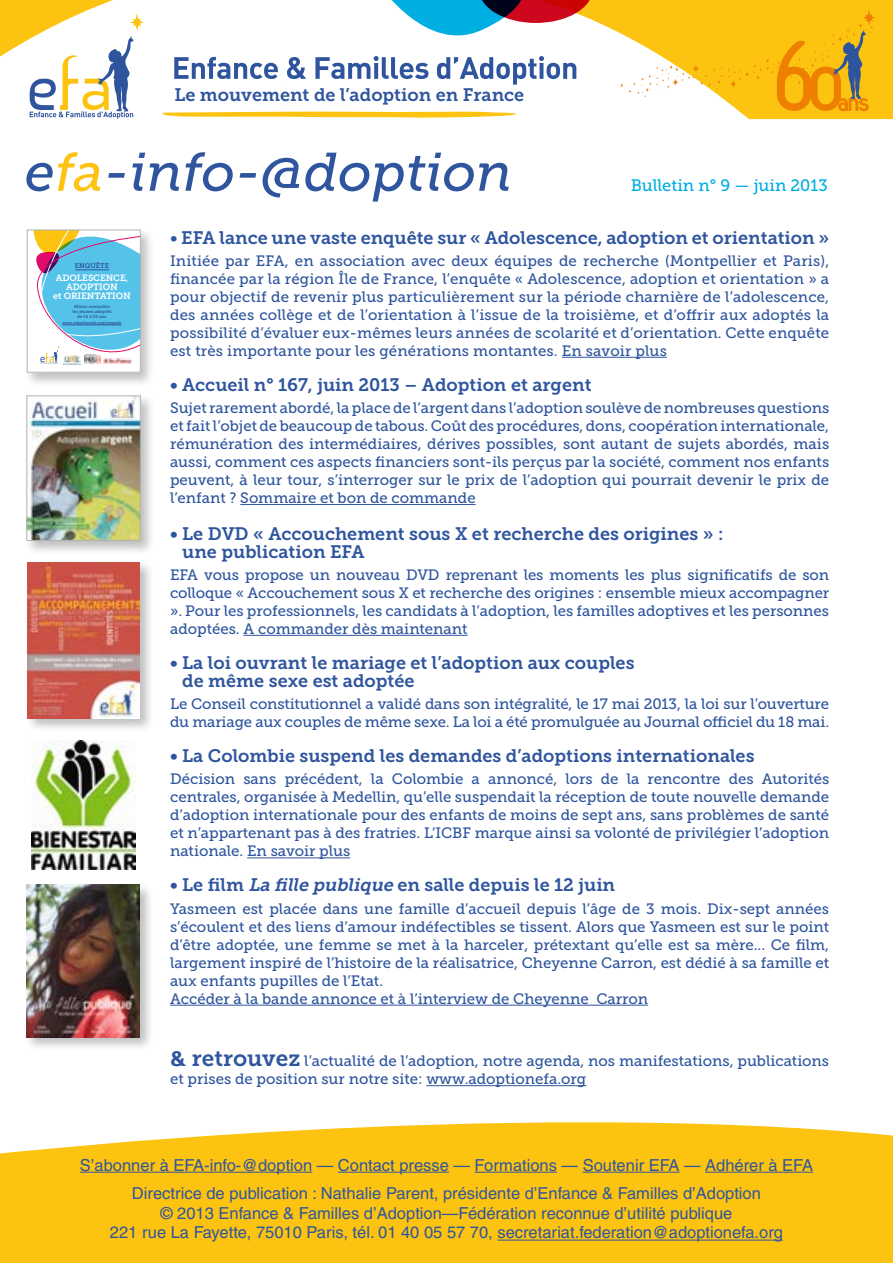
<style>
.page{position:relative;width:893px;height:1263px;background:#fff}
.page>*{position:absolute;margin:0;border:0;box-sizing:border-box;transform-origin:0 0}
.t1{font:italic 54px "Museo Slab 500";letter-spacing:-.005em;color:#2f559e}
.t2{font:18px/18px "Museo Slab 700";color:#2f559e}
.t3{font:16.5px/28.3px "Helvetica";color:#2f559e;text-align:center}
.t4{font:16.5px "Museo Slab 500";color:#00afe1}
.t5{font:15px/18px "Museo Slab 500";color:#2f559e;text-align:justify}
.t6{font:9.15px/9.3px "Museo Slab 700";letter-spacing:-.01em;color:#fff;text-align:center}
.t7{font:6.75px "Museo Slab 700";color:#2f559e}
.t8{font:4.35px/4.8px "Museo Slab 700";color:#2f559e;text-align:center}
.t9{font:3.9px "Museo Slab 700";letter-spacing:-.01em;color:#2f559e}
.s1{color:#fcc310}
.s2{font-family:"Museo Slab 500"}
.s3{font-style:italic}
.s4{font-family:"Meta";font-weight:700;font-size:22.5px}
.s5{font-family:"Museo Slab 700";font-size:22.5px}
</style>
<div class="page">
<hr style="left:562px;top:357px;width:105px;height:1px;background:#2f559e">
<hr style="left:240px;top:504px;width:236px;height:1px;background:#2f559e">
<hr style="left:244px;top:635px;width:224px;height:1px;background:#2f559e">
<hr style="left:247px;top:857px;width:103px;height:1px;background:#2f559e">
<hr style="left:170px;top:1005px;width:478px;height:1px;background:#2f559e">
<hr style="left:426px;top:1085px;width:160px;height:1px;background:#2f559e">
<div style="left:25px;top:228px;width:130px;height:159px;background:#000;opacity:.25"></div>
<svg style="left:30px;top:232px;width:109px;height:139px"></svg>
<div style="left:27px;top:230px;width:114px;height:143px;border:1px solid #b1b3b4"></div>
<div style="left:25px;top:393px;width:130px;height:162px;background:#000;opacity:.25"></div>
<img style="left:28px;top:397px;width:111px;height:142px">
<div style="left:26px;top:395px;width:115px;height:146px;border:1px solid #b1b3b4"></div>
<div style="left:25px;top:560px;width:129px;height:172px;background:#000;opacity:.25"></div>
<img style="left:28px;top:562px;width:111px;height:156px">
<img style="left:32px;top:740px;width:104px;height:130px">
<div style="left:25px;top:882px;width:129px;height:170px;background:#000;opacity:.25"></div>
<img style="left:26px;top:884px;width:114px;height:153px">
<svg style="left:0;top:1122px;width:893px;height:141px;background:#fbc61f"></svg>
<hr style="left:80px;top:1172px;width:232px;height:1px;background:#2f559e">
<hr style="left:338px;top:1172px;width:111px;height:1px;background:#2f559e">
<hr style="left:475px;top:1172px;width:82px;height:1px;background:#2f559e">
<hr style="left:583px;top:1172px;width:96px;height:1px;background:#2f559e">
<hr style="left:705px;top:1172px;width:108px;height:1px;background:#2f559e">
<hr style="left:497px;top:1240px;width:286px;height:1px;background:#2f559e">
<svg style="left:0;top:0;width:893px;height:119px"></svg>
<svg style="left:620px;top:10px;width:255px;height:101px"></svg>
<svg style="left:174px;top:57px;width:104px;height:22px"></svg>
<svg style="left:287px;top:57px;width:19px;height:22px"></svg>
<svg style="left:160px;top:111px;width:367px;height:7px"></svg>
<svg style="left:315px;top:0;width:277px;height:85px"></svg>
<p class="t2" style="left:174px;top:86px;width:351px">Le mouvement de l’adoption en France</p>
<h1 class="t1" style="left:25px;top:142px;width:489px">e<span class="s1">fa</span>-info-@doption</h1>
<p class="t4" style="left:631px;top:176px;width:199px">Bulletin n° 9 — juin 2013</p>
<p class="t2" style="left:170px;top:228px;width:661px"><span class="s2">•</span> EFA lance une vaste enquête sur « Adolescence, adoption et orientation »</p>
<p class="t5" style="left:170px;top:252px;width:661px">Initiée par EFA, en association avec deux équipes de recherche (Montpellier et Paris), financée par la région Île de France, l’enquête « Adolescence, adoption et orientation » a pour objectif de revenir plus particulièrement sur la période charnière de l’adolescence, des années collège et de l’orientation à l’issue de la troisième, et d’offrir aux adoptés la possibilité d’évaluer eux-mêmes leurs années de scolarité et d’orientation. Cette enquête est très importante pour les générations montantes. En savoir plus</p>
<p class="t2" style="left:170px;top:376px;width:423px">• Accueil n° 167, juin 2013 – Adoption et argent</p>
<p class="t5" style="left:170px;top:399px;width:661px">Sujet rarement abordé, la place de l’argent dans l’adoption soulève de nombreuses questions et fait l’objet de beaucoup de tabous. Coût des procédures, dons, coopération internationale, rémunération des intermédiaires, dérives possibles, sont autant de sujets abordés, mais aussi, comment ces aspects financiers sont-ils perçus par la société, comment nos enfants peuvent, à leur tour, s’interroger sur le prix de l’adoption qui pourrait devenir le prix de l’enfant ? Sommaire et bon de commande</p>
<p class="t2" style="left:182px;top:524px;width:543px;text-indent:-12px">• Le DVD « Accouchement sous X et recherche des origines » : une publication EFA</p>
<p class="t5" style="left:170px;top:566px;width:661px">EFA vous propose un nouveau DVD reprenant les moments les plus significatifs de son colloque « Accouchement sous X et recherche des origines : ensemble mieux accompagner ». Pour les professionnels, les candidats à l’adoption, les familles adoptives et les personnes adoptées. A commander dès maintenant</p>
<p class="t2" style="left:182px;top:654px;width:454px;text-indent:-12px">• La loi ouvrant le mariage et l’adoption aux couples de même sexe est adoptée</p>
<p class="t5" style="left:170px;top:695px;width:661px">Le Conseil constitutionnel a validé dans son intégralité, le 17 mai 2013, la loi sur l’ouverture du mariage aux couples de même sexe. La loi a été promulguée au Journal officiel du 18 mai.</p>
<p class="t2" style="left:170px;top:747px;width:586px">• La Colombie suspend les demandes d’adoptions internationales</p>
<p class="t5" style="left:170px;top:770px;width:661px">Décision sans précédent, la Colombie a annoncé, lors de la rencontre des Autorités centrales, organisée à Medellin, qu’elle suspendait la réception de toute nouvelle demande d’adoption internationale pour des enfants de moins de sept ans, sans problèmes de santé et n’appartenant pas à des fratries. L’ICBF marque ainsi sa volonté de privilégier l’adoption nationale. En savoir plus</p>
<p class="t2" style="left:170px;top:876px;width:447px">• Le film <span class="s3">La fille publique</span> en salle depuis le 12 juin</p>
<p class="t5" style="left:170px;top:899px;width:661px;text-align:left">Yasmeen est placée dans une famille d’accueil depuis l’âge de 3 mois. Dix-sept années s’écoulent et des liens d’amour indéfectibles se tissent. Alors que Yasmeen est sur le point d’être adoptée, une femme se met à la harceler, prétextant qu’elle est sa mère... Ce film, largement inspiré de l’histoire de la réalisatrice, Cheyenne Carron, est dédié à sa famille et aux enfants pupilles de l’Etat.<br>Accéder à la bande annonce et à l’interview de Cheyenne Carron</p>
<p class="t7" style="left:75px;top:262px;width:36px">ENQUÊTE</p>
<p class="t6" style="left:53px;top:273px;width:79px">ADOLESCENCE,<br>ADOPTION<br>et ORIENTATION</p>
<p class="t8" style="left:72px;top:304px;width:41px">Mieux connaître les jeunes adoptés de 15 à 30 ans</p>
<p class="t9" style="left:63px;top:321px;width:60px">www.adoptionefa.org/enquete</p>
<p class="t5" style="left:170px;top:1052px;width:661px"><span class="s4">&amp;</span> <span class="s5">retrouvez</span> l’actualité de l’adoption, notre agenda, nos manifestations, publications et prises de position sur notre site: www.adoptionefa.org</p>
<p class="t3" style="left:80px;top:1150px;width:735px">S’abonner à EFA-info-@doption — Contact presse — Formations — Soutenir EFA — Adhérer à EFA<br>Directrice de publication : Nathalie Parent, présidente d’Enfance &amp; Familles d’Adoption</p>
<p class="t3" style="left:110px;top:1203px;width:674px;line-height:19.8px">© 2013 Enfance &amp; Familles d’Adoption—Fédération reconnue d’utilité publique<br>221 rue La Fayette, 75010 Paris, tél. 01 40 05 57 70, secretariat.federation@adoptionefa.org</p>
</div>
